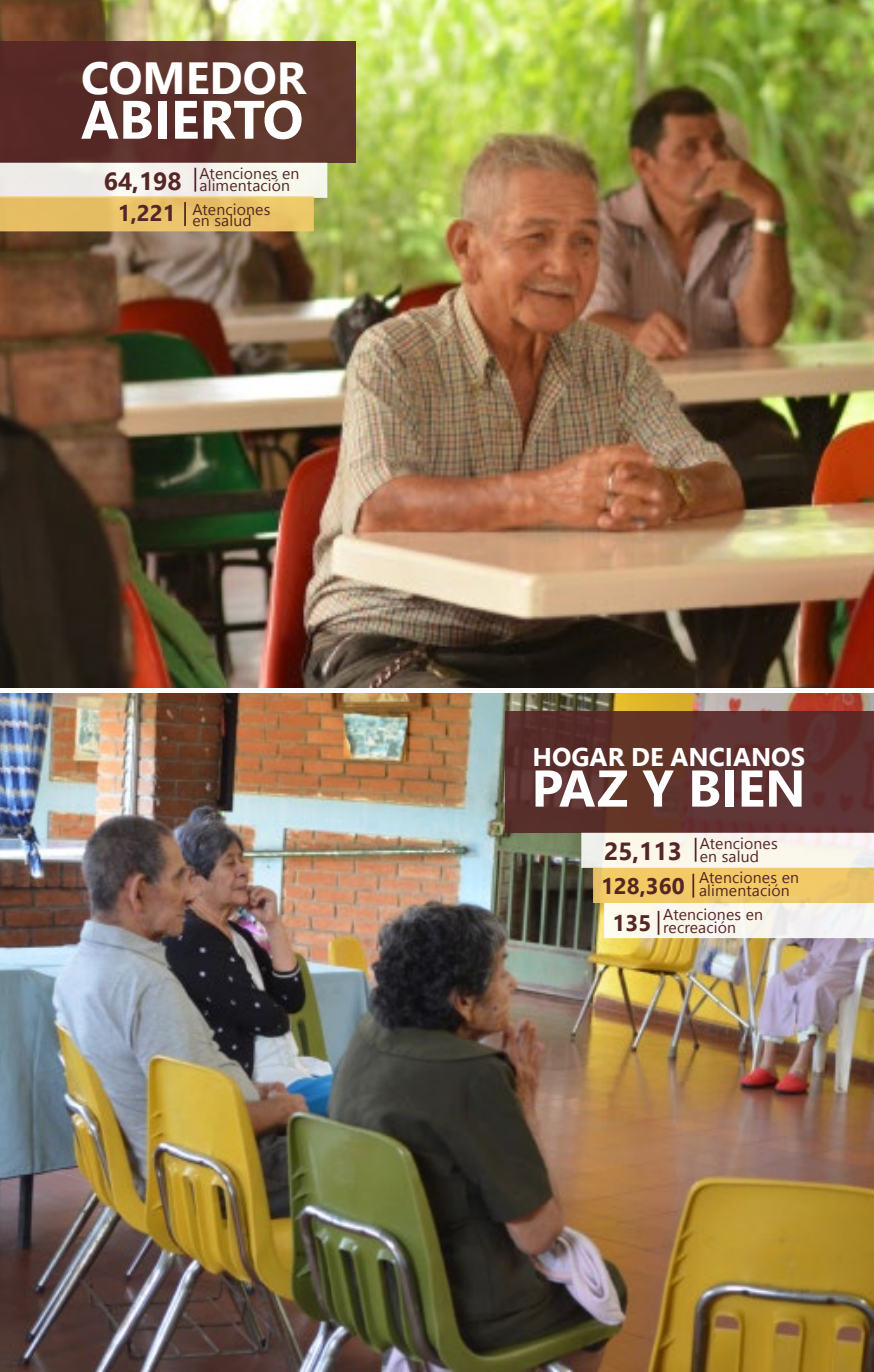
<style>
.page{position:relative;width:874px;height:1372px;background:#fff}
.page>*{position:absolute;margin:0;border:0;box-sizing:border-box;transform-origin:0 0}
.t1{font:700 54px "Nirmala UI";color:#fff}
.t2{font:700 51.52px "Nirmala UI";color:#fff}
.t3{font:700 45px "Nirmala UI";color:#fff}
.t4{font:700 25.65px "Nirmala UI";color:#fff}
.t5{font:700 24.75px "Nirmala UI";color:#552626}
.t6{font:700 22.5px/37.1px "Nirmala UI";color:#552626}
.t7{font:15.75px/34.2px "Nirmala UI";letter-spacing:.01em;color:#552626}
</style>
<div class="page">
<img style="left:0;top:0;width:874px;height:687px">
<img style="left:0;top:693px;width:874px;height:678px">
<div style="left:0;top:41px;width:355px;height:122px;background:#5d332a"></div>
<svg style="left:0;top:163px;width:327px;height:68px;background:#ecd8a7"></svg>
<hr style="left:194px;top:168px;width:2px;height:24px;background:#552626">
<hr style="left:184px;top:202px;width:2px;height:24px;background:#552626">
<div style="left:505px;top:711px;width:369px;height:121px;background:#5f332e"></div>
<svg style="left:581px;top:832px;width:293px;height:106px"></svg>
<hr style="left:692px;top:873px;width:2px;height:24px;background:#552626">
<hr style="left:657px;top:910px;width:2px;height:24px;background:#552626">
<h3 class="t3" style="left:81px;top:41px;width:227px">COMEDOR</h3>
<h1 class="t1" style="left:81px;top:75px;width:224px">ABIERTO</h1>
<h3 class="t5" style="left:104px;top:160px;width:79px">64,198</h3>
<h3 class="t6" style="left:118px;top:193px;width:59px">1,221</h3>
<p class="t7" style="left:199px;top:155px;width:101px">Atenciones en</p>
<p class="t7" style="left:192px;top:191px;width:79px">Atenciones</p>
<p class="t7" style="left:192px;top:168px;width:99px;text-indent:7px">alimentación en salud</p>
<h3 class="t4" style="left:532px;top:735px;width:274px">HOGAR DE ANCIANOS</h3>
<h2 class="t2" style="left:531px;top:746px;width:276px">PAZ Y BIEN</h2>
<h3 class="t5" style="left:604px;top:830px;width:79px">25,113</h3>
<h3 class="t6" style="left:612px;top:866px;width:74px;text-indent:-12px">128,360<br>135</h3>
<p class="t7" style="left:699px;top:825px;width:101px">Atenciones<br>Atenciones en</p>
<p class="t7" style="left:663px;top:896px;width:101px">Atenciones en</p>
<p class="t7" style="left:700px;top:838px;width:61px">en salud</p>
<p class="t7" style="left:699px;top:872px;width:92px">alimentación</p>
<p class="t7" style="left:663px;top:909px;width:74px">recreación</p>
</div>
